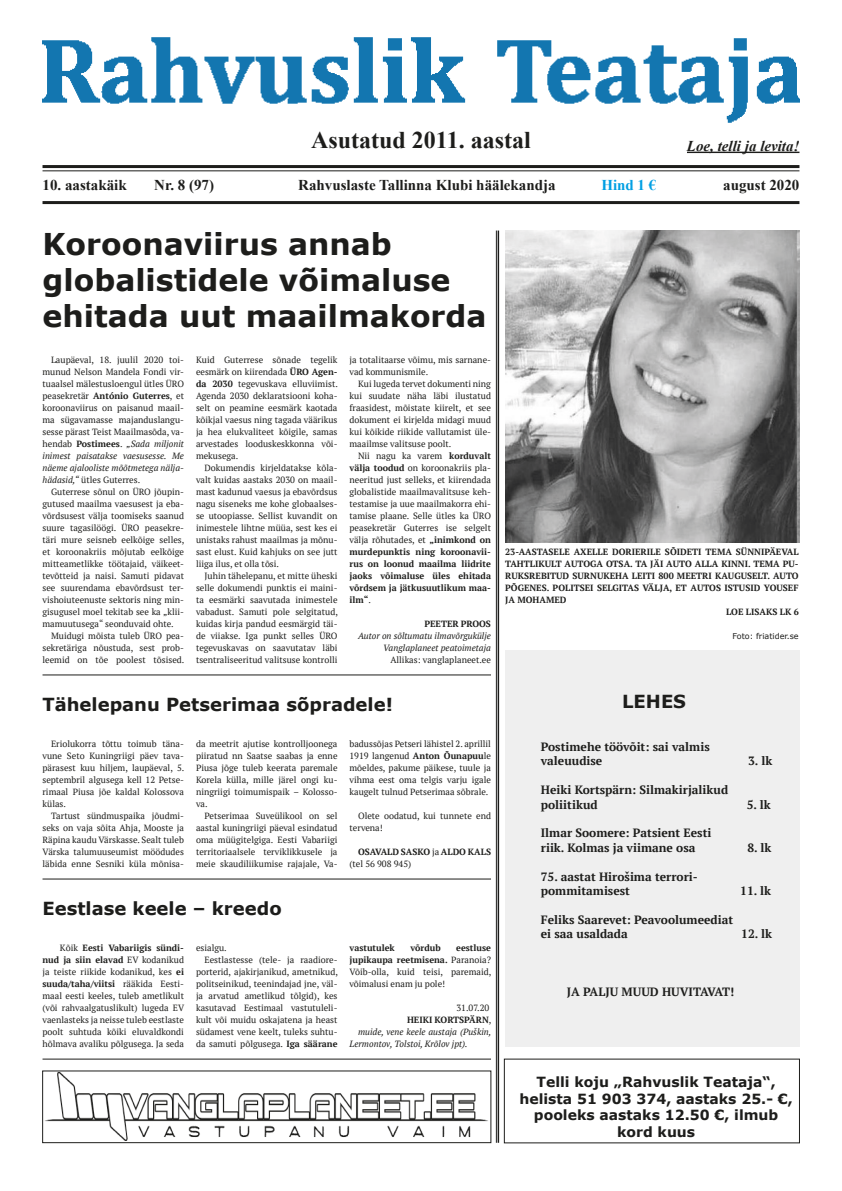
<style>
.page{position:relative;width:842px;height:1191px;background:#fff}
.page>*{position:absolute;margin:0;border:0;box-sizing:border-box;transform-origin:0 0}
.Pealkiri{font:700 30px/36px "Verdana";color:#1d1d1b}
.t1{font:700 24px "Times New Roman";color:#1d1d1b}
.Pealkiri_väike{font:700 18px "Verdana";color:#1d1d1b}
.t2{font:700 15px "Times New Roman";color:#1d1d1b}
.t3{font:italic 700 15px "Times New Roman";color:#1d1d1b}
.t4{font:700 15px "Times New Roman";color:#009fe3}
.t5{font:700 14px/16.8px "Verdana";color:#1d1d1b;text-align:center}
.t6{font:700 12px/14.4px "PT Serif";color:#1d1d1b}
.Tekst{font:9px/12px "PT Serif";color:#1d1d1b;text-align:justify}
.Tekst-2{font:700 9px/12px "PT Serif";color:#1d1d1b;text-align:justify}
.Tekst-3{font:italic 9px/12px "PT Serif";color:#1d1d1b}
.Tekst-4{font:8px "Verdana";color:#1d1d1b}
.s1{font-weight:700}
.s2{font-style:italic}
.s3{font-weight:400}
</style>
<div class="page">
<img style="left:43px;top:37px;width:756px;height:86px">
<hr style="left:687px;top:152px;width:112px;height:1px;background:#1d1d1b">
<hr style="left:43px;top:165px;width:756px;height:3px;background:#1d1d1b">
<hr style="left:43px;top:170px;width:756px;height:1px;background:#1d1d1b">
<hr style="left:43px;top:201px;width:756px;height:3px;background:#1d1d1b">
<hr style="left:498px;top:230px;width:1px;height:912px;background:#1d1d1b">
<hr style="left:496px;top:230px;width:1px;height:912px;background:#1d1d1b">
<div style="left:505px;top:650px;width:294px;height:396px;background:#efefef"></div>
<hr style="left:43px;top:1058px;width:448px;height:1px;background:#1d1d1b">
<hr style="left:43px;top:878px;width:448px;height:1px;background:#1d1d1b">
<img style="left:505px;top:230px;width:294px;height:312px">
<img style="left:45px;top:1072px;width:443px;height:68px">
<hr style="left:43px;top:674px;width:448px;height:1px;background:#1d1d1b">
<p class="t1" style="left:311px;top:124px;width:221px">Asutatud 2011. aastal</p>
<p class="t3" style="left:687px;top:135px;width:114px">Loe, telli ja levita!</p>
<p class="t2" style="left:43px;top:175px;width:86px">10. aastakäik</p>
<p class="t2" style="left:154px;top:175px;width:61px">Nr. 8 (97)</p>
<p class="t2" style="left:298px;top:175px;width:259px">Rahvuslaste Tallinna Klubi häälekandja</p>
<p class="t4" style="left:601px;top:175px;width:57px">Hind 1 €</p>
<p class="t2" style="left:723px;top:175px;width:78px">august 2020</p>
<p class="Pealkiri" style="left:43px;top:225px;width:445px">Koroonaviirus annab globalistidele võimaluse ehitada uut maailmakorda</p>
<p class="Tekst" style="left:43px;top:353px;width:143px;text-indent:9px">Laupäeval, 18. juulil 2020 toi&shy;munud Nelson Mandela Fondi vir&shy;tuaalsel mälestusloengul ütles ÜRO peasekretär <span class="s1">António Guterres</span>, et koroonaviirus on paisanud maail&shy;ma sügavamasse majanduslangu&shy;sesse pärast Teist Maailmasõda, va&shy;hendab <span class="s1">Postimees</span>. <span class="s2">„Sada miljonit inimest paisatakse vaesusesse. Me näeme ajalooliste mõõtmetega nälja&shy;hädasid,“</span> ütles Guterres.</p>
<p class="Tekst" style="left:43px;top:485px;width:143px;text-indent:9px">Guterrese sõnul on ÜRO jõupin&shy;gutused maailma vaesusest ja eba&shy;võrdsusest välja toomiseks saanud suure tagasilöögi. ÜRO peasekre&shy;täri mure seisneb eelkõige selles, et koroonakriis mõjutab eelkõige mitteametlikke töötajaid, väikeet&shy;tevõtteid ja naisi. Samuti pidavat see suurendama ebavõrdsust ter&shy;vishoiuteenuste sektoris ning min&shy;gisugusel moel tekitab see ka „klii&shy;mamuutusega“ seonduvaid ohte.</p>
<p class="Tekst" style="left:43px;top:629px;width:143px;text-indent:9px">Muidugi mõista tuleb ÜRO pea&shy;sekretäriga nõustuda, sest prob&shy;leemid on tõe poolest tõsised.</p>
<p class="Tekst" style="left:196px;top:353px;width:143px">Kuid Guterrese sõnade tegelik eesmärk on kiirendada <span class="s1">ÜRO Agen&shy;da 2030</span> tegevuskava elluviimist.<br>Agenda 2030 deklaratsiooni koha&shy;selt on peamine eesmärk kaotada kõikjal vaesus ning tagada väärikus ja hea elukvaliteet kõigile, samas arvestades looduskeskkonna või&shy;mekusega.</p>
<p class="Tekst" style="left:196px;top:461px;width:143px;text-indent:9px">Dokumendis kirjeldatakse kõla&shy;valt kuidas aastaks 2030 on maail&shy;mast kadunud vaesus ja ebavõrdsus nagu siseneks me kohe globaalses&shy;se utoopiasse. Sellist kuvandit on inimestele lihtne müüa, sest kes ei unistaks rahust maailmas ja mõnu&shy;sast elust. Kuid kahjuks on see jutt liiga ilus, et olla tõsi.</p>
<p class="Tekst" style="left:196px;top:569px;width:143px;text-indent:9px">Juhin tähelepanu, et mitte üheski selle dokumendi punktis ei maini&shy;ta eesmärki saavutada inimestele vabadust. Samuti pole selgitatud, kuidas kirja pandud eesmärgid täi&shy;de viiakse. Iga punkt selles ÜRO tegevuskavas on saavutatav läbi tsentraliseeritud valitsuse kontrolli</p>
<p class="Tekst" style="left:349px;top:353px;width:143px">ja totalitaarse võimu, mis sarnane&shy;vad kommunismile.</p>
<p class="Tekst" style="left:349px;top:377px;width:143px;text-indent:9px">Kui lugeda tervet dokumenti ning kui suudate näha läbi ilustatud fraasidest, mõistate kiirelt, et see dokument ei kirjelda midagi muud kui kõikide riikide vallutamist üle&shy;maailmse valitsuse poolt.</p>
<p class="Tekst" style="left:349px;top:449px;width:143px;text-indent:9px">Nii nagu ka varem <span class="s1">korduvalt välja toodud</span> on koroonakriis pla&shy;neeritud just selleks, et kiirendada globalistide maailmavalitsuse keh&shy;testamise ja uue maailmakorra ehi&shy;tamise plaane. Selle ütles ka ÜRO peasekretär Guterres ise selgelt välja rõhutades, et <span class="s1">„inimkond on murdepunktis ning koroonavii&shy;rus on loonud maailma liidrite jaoks võimaluse üles ehitada võrdsem ja jätkusuutlikum maa&shy;ilm“</span>.</p>
<p class="Tekst-2" style="left:424px;top:617px;width:68px">PEETER PROOS</p>
<p class="Tekst-3" style="left:358px;top:629px;width:134px;text-align:right">Autor on sõltumatu ilmavõrgukülje<br>Vanglaplaneet peatoimetaja</p>
<p class="Tekst" style="left:390px;top:653px;width:102px">Allikas: vanglaplaneet.ee</p>
<p class="Pealkiri_väike" style="left:43px;top:691px;width:352px">Tähelepanu Petserimaa sõpradele!</p>
<p class="Tekst" style="left:43px;top:737px;width:143px;text-indent:9px">Eriolukorra tõttu toimub täna&shy;vune Seto Kuningriigi päev tava&shy;pärasest kuu hiljem, laupäeval, 5. septembril algusega kell 12 Petse&shy;rimaal Piusa jõe kaldal Kolossova külas.</p>
<p class="Tekst" style="left:43px;top:809px;width:143px;text-indent:9px">Tartust sündmuspaika jõudmi&shy;seks on vaja sõita Ahja, Mooste ja Räpina kaudu Värskasse. Sealt tuleb Värska talumuuseumist möödudes läbida enne Sesniki küla mõnisa-</p>
<p class="Tekst" style="left:196px;top:737px;width:143px">da meetrit ajutise kontrolljoonega piiratud nn Saatse saabas ja enne Piusa jõge tuleb keerata paremale Korela külla, mille järel ongi ku&shy;ningriigi toimumispaik – Kolosso&shy;va.</p>
<p class="Tekst" style="left:196px;top:809px;width:143px;text-indent:9px">Petserimaa Suveülikool on sel aastal kuningriigi päeval esindatud oma müügitelgiga. Eesti Vabariigi territoriaalsele terviklikkusele ja meie skaudiliikumise rajajale, Va-</p>
<p class="Tekst" style="left:349px;top:737px;width:143px">badussõjas Petseri lähistel 2. aprillil 1919 langenud <span class="s1">Anton Õunapuu</span>le mõeldes, pakume päikese, tuule ja vihma eest oma telgis varju igale kaugelt tulnud Petserimaa sõbrale.</p>
<p class="Tekst" style="left:349px;top:809px;width:143px;text-indent:9px">Olete oodatud, kui tunnete end tervena!</p>
<p class="Tekst-2" style="left:349px;top:845px;width:143px;text-indent:9px">OSAVALD SASKO <span class="s3">ja</span> ALDO KALS <span class="s3">(tel 56 908 945)</span></p>
<p class="Pealkiri_väike" style="left:43px;top:895px;width:241px">Eestlase keele – kreedo</p>
<p class="Tekst" style="left:43px;top:941px;width:143px;text-indent:17px">Kõik <span class="s1">Eesti Vabariigis sündi&shy;nud ja siin elavad</span> EV kodanikud ja teiste riikide kodanikud, kes <span class="s1">ei suuda/taha/viitsi</span> rääkida Eesti&shy;maal eesti keeles, tuleb ametlikult (või rahvaalgatuslikult) lugeda EV vaenlasteks ja neisse tuleb eestlaste poolt suhtuda kõiki eluvaldkondi hõlmava avaliku põlgusega. Ja seda</p>
<p class="Tekst" style="left:196px;top:941px;width:32px">esialgu.</p>
<p class="Tekst" style="left:196px;top:953px;width:143px;text-indent:9px">Eestlastesse (tele- ja raadiore&shy;porterid, ajakirjanikud, ametnikud, politseinikud, teenindajad jne, väl&shy;ja arvatud ametlikud tõlgid), kes kasutavad Eestimaal vastutuleli&shy;kult või muidu oskajatena ja heast südamest vene keelt, tuleks suhtu&shy;da samuti põlgusega. <span class="s1">Iga säärane</span></p>
<p class="Tekst" style="left:349px;top:941px;width:143px;text-indent:107px"><span class="s1">eestluse jupikaupa reetmisena.</span> Paranoia?<br>Võib-olla, kuid teisi, paremaid, võimalusi enam ju pole!</p>
<p class="Tekst" style="left:456px;top:1001px;width:34px">31.07.20</p>
<p class="Tekst-2" style="left:407px;top:1013px;width:86px">HEIKI KORTSPÄRN<span class="s3">,</span></p>
<p class="Tekst-3" style="left:349px;top:1025px;width:143px;text-indent:9px">muide, vene keele austaja (Puškin,<br>Lermontov, Tolstoi, Krõlov jpt).</p>
<p class="Tekst-2" style="left:349px;top:941px;width:47px">vastutulek</p>
<p class="Tekst-2" style="left:410px;top:941px;width:32px">võrdub</p>
<p class="Tekst-2" style="left:505px;top:545px;width:295px">23-AASTASELE AXELLE DORIERILE SÕIDETI TEMA SÜNNIPÄEVAL TAHTLIKULT AUTOGA OTSA. TA JÄI AUTO ALLA KINNI. TEMA PU-RUKSREBITUD SURNUKEHA LEITI 800 MEETRI KAUGUSELT. AUTO PÕGENES. POLITSEI SELGITAS VÄLJA, ET AUTOS ISTUSID YOUSEF JA MOHAMED</p>
<p class="Tekst-2" style="left:726px;top:605px;width:74px">LOE LISAKS LK 6</p>
<p class="Tekst-4" style="left:732px;top:630px;width:68px">Foto: friatider.se</p>
<p class="Pealkiri_väike" style="left:622px;top:688px;width:65px">LEHES</p>
<p class="t6" style="left:541px;top:739px;width:170px">Postimehe töövõit: sai valmis</p>
<p class="t6" style="left:541px;top:753px;width:63px">valeuudise</p>
<p class="t6" style="left:748px;top:753px;width:26px">3. lk</p>
<p class="t6" style="left:541px;top:782px;width:189px">Heiki Kortspärn: Silmakirjalikud poliitikud</p>
<p class="t6" style="left:747px;top:797px;width:26px">5. lk</p>
<p class="t6" style="left:541px;top:825px;width:172px">Ilmar Soomere: Patsient Eesti</p>
<p class="t6" style="left:541px;top:840px;width:156px">riik. Kolmas ja viimane osa</p>
<p class="t6" style="left:747px;top:840px;width:26px">8. lk</p>
<p class="t6" style="left:541px;top:869px;width:158px">75. aastat Hirošima terrori-</p>
<p class="t6" style="left:541px;top:883px;width:91px">pommitamisest</p>
<p class="t6" style="left:740px;top:883px;width:32px">11. lk</p>
<p class="t6" style="left:541px;top:912px;width:194px">Feliks Saarevet: Peavoolumeediat</p>
<p class="t6" style="left:541px;top:926px;width:88px">ei saa usaldada</p>
<p class="t6" style="left:741px;top:926px;width:32px">12. lk</p>
<p class="t6" style="left:567px;top:984px;width:169px">JA PALJU MUUD HUVITAVAT!</p>
<p class="t5" style="left:519px;top:1073px;width:275px">Telli koju „Rahvuslik Teataja“, helista 51 903 374, aastaks 25.- €, pooleks aastaks 12.50 €, ilmub</p>
<p class="t5" style="left:617px;top:1123px;width:80px">kord kuus</p>
</div>
